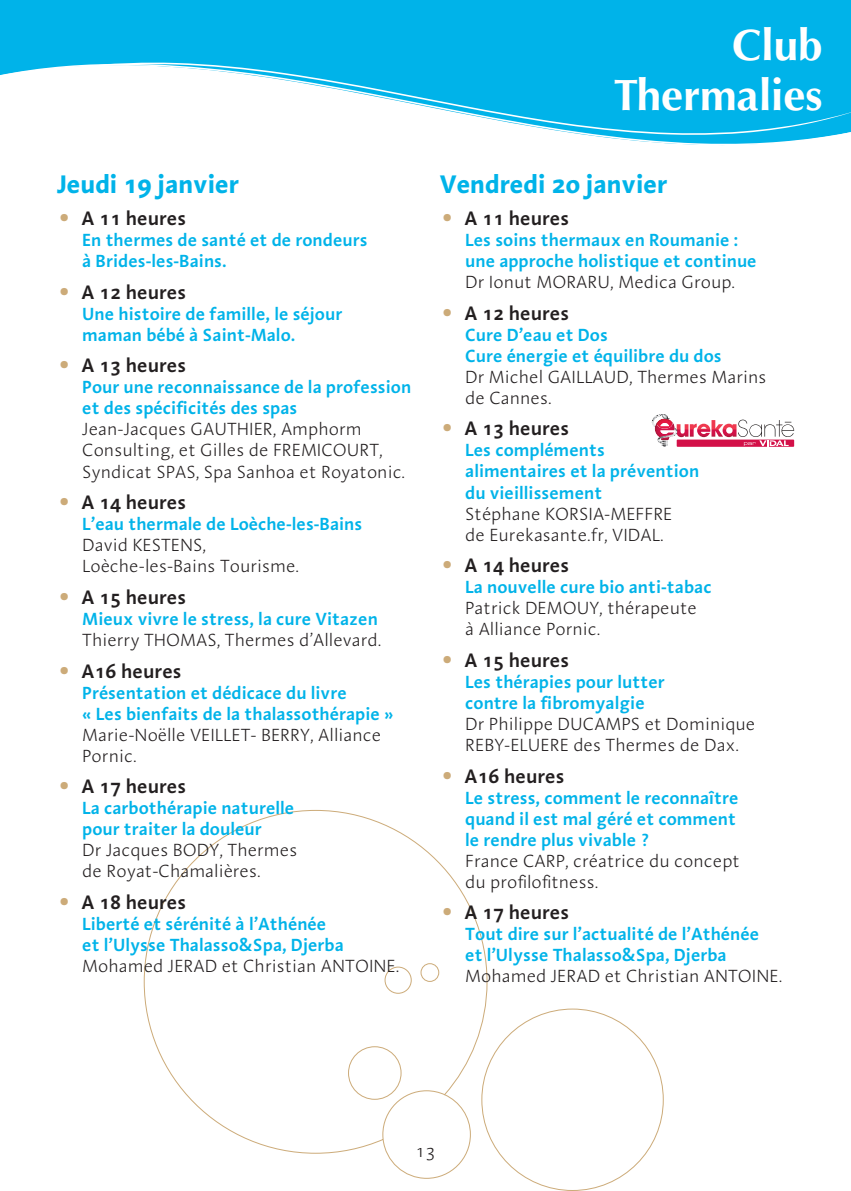
<style>
.page{position:relative;width:851px;height:1191px;background:#fff}
.page>*{position:absolute;margin:0;border:0;box-sizing:border-box;transform-origin:0 0}
.t1{font:700 44px/50px "Optima LT";color:#fff;text-align:right}
.t2{font:700 26px "Linotype Aroma";color:#00b3e9}
.t3{font:600 20px "Linotype Aroma";color:#231f20}
.t4{font:600 18px/21px "Linotype Aroma";color:#00b3e9}
.t5{font:300 18px/21px "Linotype Aroma";color:#231f20}
.s1{font-weight:300;font-size:36px;color:#ccab79}
</style>
<div class="page">
<div style="left:0;top:0;width:850px;height:62px;background:#00b3e9"></div>
<svg style="left:595px;top:136px;width:233px;height:9px"></svg>
<svg style="left:0;top:62px;width:850px;height:74px;fill:#00b3e9"></svg>
<svg style="left:143px;top:809px;width:345px;height:345px"></svg>
<svg style="left:382px;top:1093px;width:89px;height:86px"></svg>
<svg style="left:651px;top:414px;width:143px;height:33px"></svg>
<h2 class="t2" style="left:57px;top:175px;width:184px">Jeudi 19 janvier</h2>
<p class="t3" style="left:57px;top:211px;width:131px"><span class="s1">•</span> A 11 heures</p>
<p class="t4" style="left:82px;top:231px;width:287px">En thermes de santé et de rondeurs à Brides-les-Bains.</p>
<p class="t3" style="left:57px;top:284px;width:131px"><span class="s1">•</span> A 12 heures</p>
<p class="t4" style="left:82px;top:305px;width:261px">Une histoire de famille, le séjour maman bébé à Saint-Malo.</p>
<p class="t3" style="left:57px;top:358px;width:131px"><span class="s1">•</span> A 13 heures</p>
<p class="t4" style="left:82px;top:378px;width:330px">Pour une reconnaissance de la profession et des spécificités des spas</p>
<p class="t5" style="left:82px;top:420px;width:324px">Jean-Jacques GAUTHIER, Amphorm<br>Consulting, et Gilles de FREMICOURT,<br>Syndicat SPAS, Spa Sanhoa et Royatonic.</p>
<p class="t3" style="left:57px;top:495px;width:131px"><span class="s1">•</span> A 14 heures</p>
<p class="t4" style="left:82px;top:515px;width:282px">L’eau thermale de Loèche-les-Bains</p>
<p class="t5" style="left:82px;top:536px;width:218px">David KESTENS,<br>Loèche-les-Bains Tourisme.</p>
<p class="t3" style="left:57px;top:589px;width:131px"><span class="s1">•</span> A 15 heures</p>
<p class="t4" style="left:82px;top:610px;width:297px">Mieux vivre le stress, la cure Vitazen</p>
<p class="t5" style="left:82px;top:631px;width:300px">Thierry THOMAS, Thermes d’Allevard.</p>
<p class="t3" style="left:57px;top:663px;width:126px"><span class="s1">•</span> A16 heures</p>
<p class="t4" style="left:82px;top:683px;width:313px">Présentation et dédicace du livre<br>« Les bienfaits de la thalassothérapie »</p>
<p class="t5" style="left:82px;top:726px;width:300px">Marie-Noëlle VEILLET- BERRY, Alliance<br>Pornic.</p>
<p class="t3" style="left:57px;top:779px;width:131px"><span class="s1">•</span> A 17 heures</p>
<p class="t4" style="left:82px;top:799px;width:214px">La carbothérapie naturelle pour traiter la douleur</p>
<p class="t5" style="left:82px;top:841px;width:217px">Dr Jacques BODY, Thermes de Royat-Chamalières.</p>
<p class="t3" style="left:57px;top:894px;width:131px"><span class="s1">•</span> A 18 heures</p>
<p class="t4" style="left:82px;top:915px;width:263px">Liberté et sérénité à l’Athénée et l’Ulysse Thalasso&amp;Spa, Djerba</p>
<p class="t5" style="left:82px;top:957px;width:318px">Mohamed JERAD et Christian ANTOINE.</p>
<h1 class="t1" style="left:613px;top:23px;width:210px">Club<br>Thermalies</h1>
<h2 class="t2" style="left:439px;top:175px;width:229px">Vendredi 20 janvier</h2>
<p class="t3" style="left:439px;top:211px;width:131px"><span class="s1">•</span> A 11 heures</p>
<p class="t4" style="left:465px;top:231px;width:293px">Les soins thermaux en Roumanie : une approche holistique et continue</p>
<p class="t5" style="left:465px;top:273px;width:271px">Dr Ionut MORARU, Medica Group.</p>
<p class="t3" style="left:439px;top:305px;width:131px"><span class="s1">•</span> A 12 heures</p>
<p class="t4" style="left:465px;top:326px;width:258px">Cure D’eau et Dos<br>Cure énergie et équilibre du dos</p>
<p class="t5" style="left:465px;top:368px;width:303px">Dr Michel GAILLAUD, Thermes Marins de Cannes.</p>
<p class="t3" style="left:439px;top:421px;width:131px"><span class="s1">•</span> A 13 heures</p>
<p class="t4" style="left:465px;top:441px;width:235px">Les compléments alimentaires et la prévention du vieillissement</p>
<p class="t5" style="left:465px;top:505px;width:209px">Stéphane KORSIA-MEFFRE de Eurekasante.fr, VIDAL.</p>
<p class="t3" style="left:439px;top:558px;width:131px"><span class="s1">•</span> A 14 heures</p>
<p class="t4" style="left:465px;top:578px;width:248px">La nouvelle cure bio anti-tabac</p>
<p class="t5" style="left:465px;top:599px;width:233px">Patrick DEMOUY, thérapeute à Alliance Pornic.</p>
<p class="t3" style="left:439px;top:652px;width:131px"><span class="s1">•</span> A 15 heures</p>
<p class="t4" style="left:465px;top:673px;width:201px">Les thérapies pour lutter contre la fibromyalgie</p>
<p class="t5" style="left:465px;top:715px;width:292px">Dr Philippe DUCAMPS et Dominique<br>REBY-ELUERE des Thermes de Dax.</p>
<p class="t3" style="left:439px;top:768px;width:126px"><span class="s1">•</span> A16 heures</p>
<p class="t4" style="left:465px;top:788px;width:275px">Le stress, comment le reconnaître quand il est mal géré et comment le rendre plus vivable ?</p>
<p class="t5" style="left:465px;top:852px;width:276px">France CARP, créatrice du concept du profilofitness.</p>
<p class="t3" style="left:439px;top:905px;width:131px"><span class="s1">•</span> A 17 heures</p>
<p class="t4" style="left:465px;top:925px;width:295px">Tout dire sur l’actualité de l’Athénée et l’Ulysse Thalasso&amp;Spa, Djerba</p>
<p class="t5" style="left:465px;top:967px;width:318px">Mohamed JERAD et Christian ANTOINE.</p>
<p class="t5" style="left:415px;top:1142px;width:21px">13</p>
</div>
